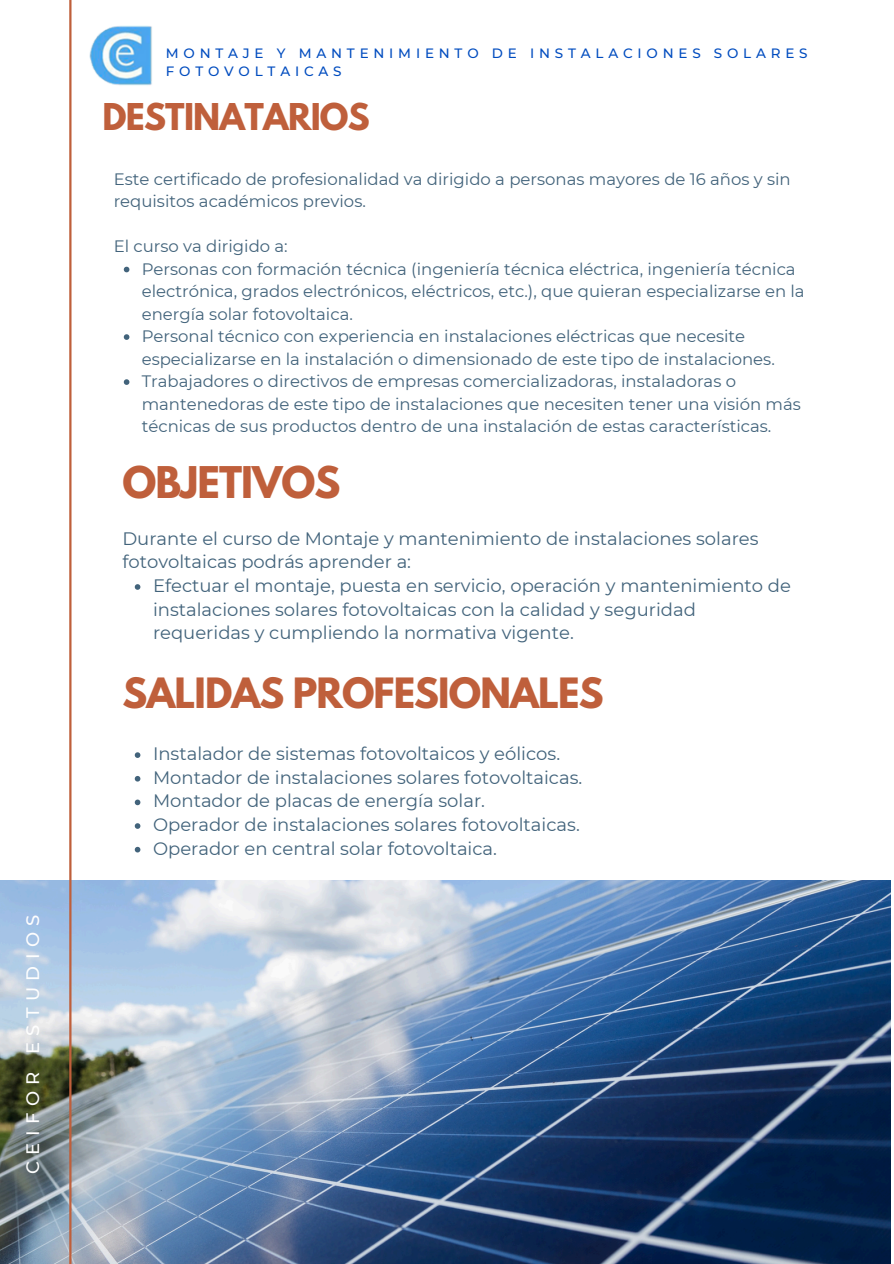
<style>
.page{position:relative;width:894px;height:1264px;background:#fff}
.page>*{position:absolute;margin:0;border:0;box-sizing:border-box;transform-origin:0 0}
.t1{font:700 38.7px "League Spartan";letter-spacing:-.025em;color:#bf5f3b}
.t2{font:700 37.05px "League Spartan";letter-spacing:-.025em;color:#bf5f3b}
.t3{font:700 32.7px "League Spartan";letter-spacing:-.025em;color:#bf5f3b}
.t4{font:18px/23.7px "Montserrat";color:#42637b}
.t5{font:500 18px "Montserrat";letter-spacing:.355em;color:#fefefe}
.t6{font:16.5px/22.5px "Montserrat";color:#42637b}
.t7{font:500 13.5px/18px "Montserrat";letter-spacing:.355em;color:#004cbf}
</style>
<div class="page">
<img style="left:0;top:880px;width:890px;height:383px">
<hr style="left:69px;top:0;width:2px;height:1263px;background:#bf5f3b">
<img style="left:89px;top:25px;width:63px;height:61px">
<svg style="left:135px;top:584px;width:5px;height:6px"></svg>
<svg style="left:135px;top:752px;width:5px;height:6px"></svg>
<svg style="left:135px;top:776px;width:5px;height:5px"></svg>
<svg style="left:135px;top:799px;width:5px;height:6px"></svg>
<svg style="left:135px;top:823px;width:5px;height:5px"></svg>
<svg style="left:135px;top:846px;width:5px;height:6px"></svg>
<svg style="left:124px;top:267px;width:5px;height:5px"></svg>
<svg style="left:124px;top:334px;width:5px;height:6px"></svg>
<svg style="left:124px;top:379px;width:5px;height:6px"></svg>
<p class="t5" style="left:22px;top:1174px;width:261px;rotate:-90deg">CEIFOR ESTUDIOS</p>
<p class="t7" style="left:166px;top:44px;width:643px">MONTAJE Y MANTENIMIENTO DE INSTALACIONES SOLARES<br>FOTOVOLTAICAS</p>
<p class="t3" style="left:102px;top:101px;width:269px">DESTINATARIOS</p>
<p class="t6" style="left:114px;top:167px;width:678px">Este certificado de profesionalidad va dirigido a personas mayores de 16 años y sin requisitos académicos previos.</p>
<p class="t6" style="left:114px;top:235px;width:175px">El curso va dirigido a:</p>
<p class="t6" style="left:142px;top:257px;width:664px">Personas con formación técnica (ingeniería técnica eléctrica, ingeniería técnica electrónica, grados electrónicos, eléctricos, etc.), que quieran especializarse en la energía solar fotovoltaica.</p>
<p class="t6" style="left:142px;top:325px;width:634px">Personal técnico con experiencia en instalaciones eléctricas que necesite especializarse en la instalación o dimensionado de este tipo de instalaciones.</p>
<p class="t6" style="left:142px;top:370px;width:660px">Trabajadores o directivos de empresas comercializadoras, instaladoras o mantenedoras de este tipo de instalaciones que necesiten tener una visión más técnicas de sus productos dentro de una instalación de estas características.</p>
<p class="t1" style="left:122px;top:463px;width:220px">OBJETIVOS</p>
<h4 class="t4" style="left:122px;top:526px;width:637px">Durante el curso de Montaje y mantenimiento de instalaciones solares fotovoltaicas podrás aprender a:</h4>
<h4 class="t4" style="left:153px;top:573px;width:639px">Efectuar el montaje, puesta en servicio, operación y mantenimiento de instalaciones solares fotovoltaicas con la calidad y seguridad requeridas y cumpliendo la normativa vigente.</h4>
<p class="t2" style="left:122px;top:675px;width:482px">SALIDAS PROFESIONALES</p>
<p class="t4" style="left:153px;top:742px;width:408px">Instalador de sistemas fotovoltaicos y eólicos.</p>
<h4 class="t4" style="left:153px;top:765px;width:431px">Montador de instalaciones solares fotovoltaicas.</h4>
<p class="t4" style="left:153px;top:789px;width:333px">Montador de placas de energía solar.</p>
<p class="t4" style="left:153px;top:812px;width:428px">Operador de instalaciones solares fotovoltaicas.</p>
<h3 class="t4" style="left:153px;top:836px;width:345px">Operador en central solar fotovoltaica.</h3>
</div>
